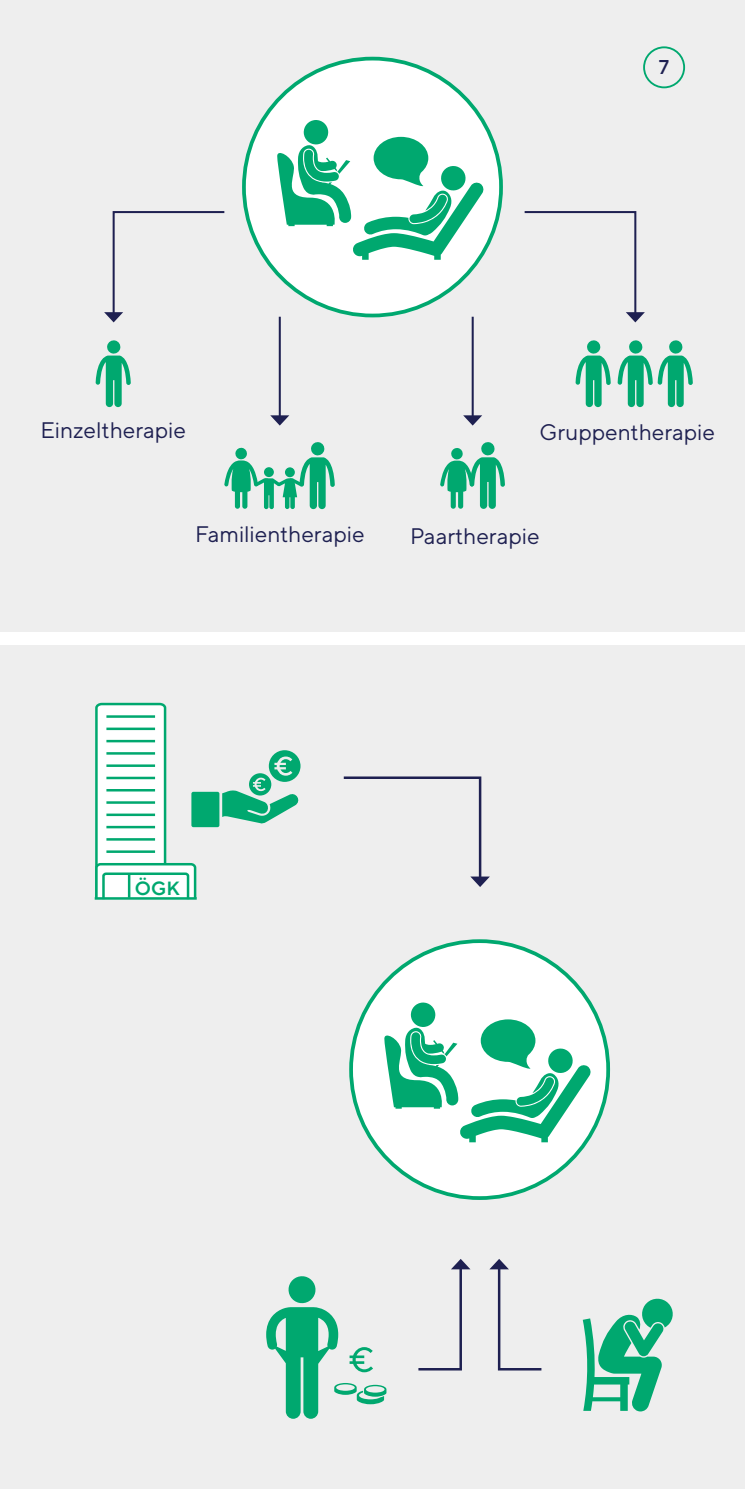
<style>
.page{position:relative;width:745px;height:1489px;background:#fff}
.page>*{position:absolute;margin:0;border:0;box-sizing:border-box;transform-origin:0 0}
.t1{font:22.5px "TT Norms Pro";color:#1e2051}
.t2{font:500 20px "TT Norms Pro";color:#1e2051}
.t3{font:600 19.25px "TT Norms Pro";color:#00a86f}
</style>
<div class="page">
<div style="left:0;top:0;width:744px;height:631px;background:#eee"></div>
<div style="left:0;top:645px;width:744px;height:843px;background:#eee"></div>
<svg style="left:104px;top:211px;width:121px;height:111px"></svg>
<svg style="left:524px;top:211px;width:120px;height:111px"></svg>
<hr style="left:471px;top:317px;width:2px;height:99px;background:#1e2051">
<svg style="left:463px;top:415px;width:19px;height:10px"></svg>
<hr style="left:278px;top:317px;width:2px;height:99px;background:#1e2051">
<svg style="left:270px;top:415px;width:19px;height:10px"></svg>
<div style="left:244px;top:59px;width:256px;height:256px;background:#fff;border-radius:50%"></div>
<div style="left:303px;top:120px;width:25px;height:25px;background:#00a86f;border-radius:50%"></div>
<svg style="left:277px;top:137px;width:207px;height:123px"></svg>
<svg style="left:95px;top:340px;width:36px;height:67px"></svg>
<svg style="left:575px;top:340px;width:35px;height:67px"></svg>
<svg style="left:617px;top:340px;width:75px;height:67px"></svg>
<svg style="left:224px;top:442px;width:110px;height:67px"></svg>
<svg style="left:440px;top:442px;width:64px;height:67px"></svg>
<svg style="left:343px;top:776px;width:146px;height:111px"></svg>
<svg style="left:582px;top:1298px;width:91px;height:113px"></svg>
<svg style="left:489px;top:1259px;width:53px;height:112px"></svg>
<svg style="left:418px;top:1259px;width:52px;height:112px"></svg>
<div style="left:351px;top:941px;width:256px;height:256px;background:#fff;border-radius:50%"></div>
<div style="left:410px;top:1002px;width:25px;height:25px;background:#00a86f;border-radius:50%"></div>
<svg style="left:384px;top:1019px;width:207px;height:123px"></svg>
<div style="left:191px;top:791px;width:28px;height:36px;background:#00a86f;border-radius:2px"></div>
<svg style="left:222px;top:750px;width:79px;height:73px"></svg>
<svg style="left:94px;top:702px;width:103px;height:198px"></svg>
<hr style="left:128px;top:874px;width:2px;height:23px;background:#00a86f">
<hr style="left:106px;top:715px;width:49px;height:2px;background:#00a86f">
<hr style="left:106px;top:727px;width:49px;height:3px;background:#00a86f">
<hr style="left:106px;top:739px;width:49px;height:3px;background:#00a86f">
<hr style="left:106px;top:752px;width:49px;height:2px;background:#00a86f">
<hr style="left:106px;top:764px;width:49px;height:3px;background:#00a86f">
<hr style="left:106px;top:776px;width:49px;height:3px;background:#00a86f">
<hr style="left:106px;top:789px;width:49px;height:2px;background:#00a86f">
<hr style="left:106px;top:801px;width:49px;height:2px;background:#00a86f">
<hr style="left:106px;top:813px;width:49px;height:3px;background:#00a86f">
<hr style="left:106px;top:825px;width:49px;height:3px;background:#00a86f">
<hr style="left:106px;top:838px;width:49px;height:2px;background:#00a86f">
<hr style="left:106px;top:850px;width:49px;height:2px;background:#00a86f">
<hr style="left:95px;top:897px;width:101px;height:2px;background:#00a86f">
<svg style="left:266px;top:1276px;width:120px;height:142px"></svg>
<div style="left:642px;top:46px;width:42px;height:42px;border:2px solid #00a86f;border-radius:50%"></div>
<p class="t2" style="left:658px;top:52px;width:12px">7</p>
<p class="t1" style="left:40px;top:414px;width:147px">Einzeltherapie</p>
<p class="t1" style="left:539px;top:416px;width:177px">Gruppentherapie</p>
<p class="t1" style="left:195px;top:517px;width:171px">Familientherapie</p>
<p class="t1" style="left:410px;top:520px;width:131px">Paartherapie</p>
<p class="t3" style="left:135px;top:873px;width:46px">ÖGK</p>
</div>
